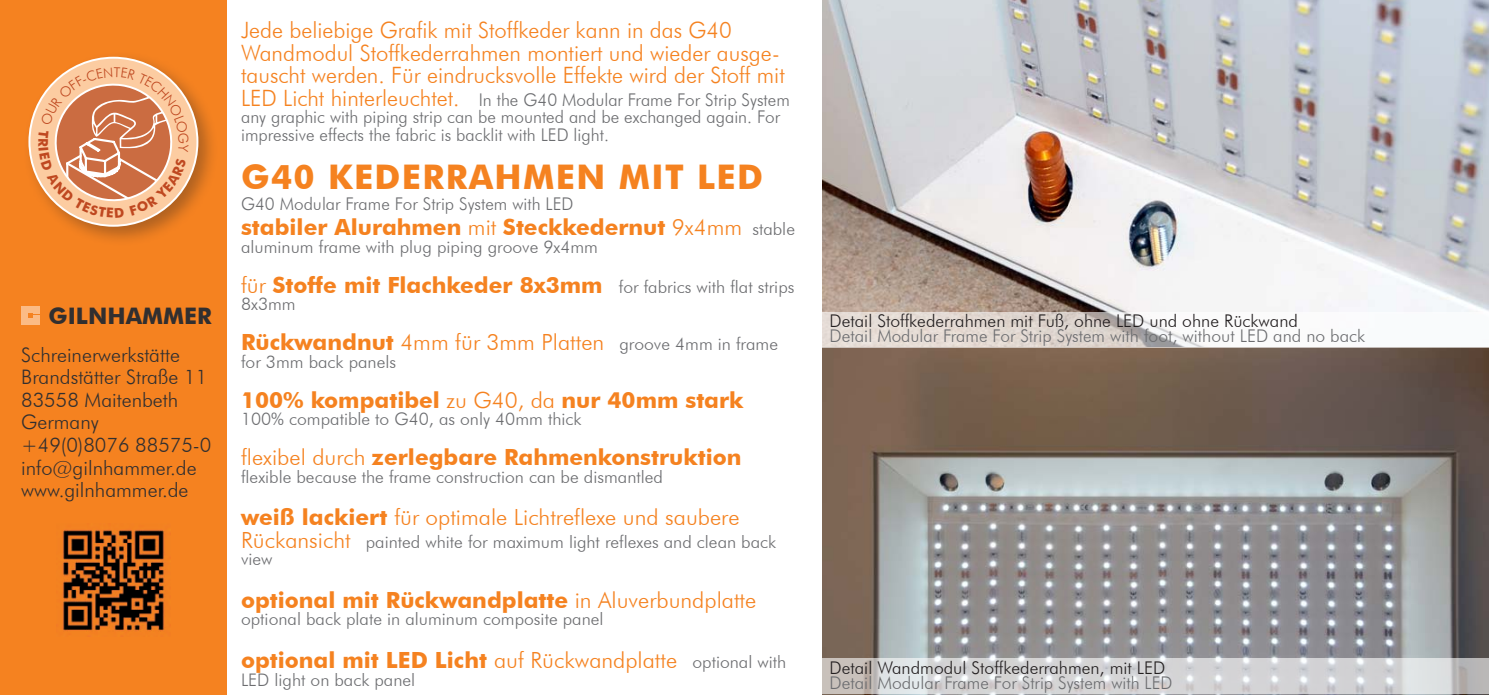
<style>
.page{position:relative;width:1489px;height:695px;background:#fff}
.page>*{position:absolute;margin:0;border:0;box-sizing:border-box;transform-origin:0 0}
.t1{font:700 34px "Futura BT";letter-spacing:.04em;color:#f58220}
.t2{font:700 22.75px "Futura BT";color:#312f30}
.t3{font:300 22.5px/22.5px "Futura BT";color:#f58220}
.t4{font:700 22.25px "Futura BT";color:#f58220}
.t5{font:300 22.25px "Futura BT";color:#f58220}
.t6{font:300 20px/22.5px "Futura BT";color:#312f30}
.t7{font:300 17.5px/17.5px "Futura BT";color:#6c6d70}
.t8{font:300 17.5px "Futura BT";color:#231f20}
.t9{font:300 17.25px/17.5px "Futura BT";color:#6c6d70}
.s1{font-size:22.5px;color:#f58220}
.s2{font-weight:300}
.s3{font-weight:300;font-size:17.25px;color:#6c6d70}
.s4{font-weight:700}
.s5{font-size:17.25px;color:#6c6d70}
.s6{font-size:22.25px;color:#f58220}
</style>
<div class="page">
<div style="left:0;top:0;width:227px;height:694px;background:#f58220"></div>
<img style="left:822px;top:0;width:666px;height:658px">
<svg style="left:822px;top:312px;width:666px;height:35px"></svg>
<svg style="left:822px;top:658px;width:666px;height:36px;background:#d3d3d4"></svg>
<div style="left:21px;top:306px;width:19px;height:19px;background:#fbbb85"></div>
<svg style="left:28px;top:314px;width:12px;height:4px"></svg>
<img style="left:63px;top:530px;width:102px;height:102px">
<div style="left:22px;top:50px;width:197px;height:198px;background:#231f20;opacity:.33"></div>
<svg style="left:29px;top:58px;width:168px;height:168px;background:#fcd4b1"></svg>
<svg style="left:38px;top:67px;width:151px;height:150px;background:#e7a57a"></svg>
<h2 class="t2" style="left:49px;top:302px;width:165px">GILNHAMMER</h2>
<p class="t6" style="left:21px;top:343px;width:192px">Schreinerwerkstätte<br>Brandstätter Straße 11<br>83558 Maitenbeth<br>Germany +49(0)8076 88575-0 info@gilnhammer.de www.gilnhammer.de</p>
<p class="t3" style="left:241px;top:19px;width:545px">Jede beliebige Grafik mit Stoffkeder kann in das G40<br>Wandmodul Stoffkederrahmen montiert und wieder ausge&shy;tauscht werden. Für eindrucksvolle Effekte wird der Stoff mit</p>
<p class="t7" style="left:241px;top:91px;width:550px"><span class="s1">LED Licht hinterleuchtet.</span> I n the G40 Modular Frame For Strip System any graphic with piping strip can be mounted and be exchanged again. For impressive effects the fabric is backlit with LED light.</p>
<h1 class="t1" style="left:241px;top:156px;width:113px">G40 kederrahmen</h1>
<h1 class="t1" style="left:618px;top:156px;width:23px">mit</h1>
<h1 class="t1" style="left:697px;top:156px;width:67px">LED</h1>
<p class="t7" style="left:241px;top:195px;width:334px">G40 Modular Frame For Strip System with LED</p>
<p class="t4" style="left:241px;top:214px;width:555px">stabiler Alurahmen <span class="s2">mit</span> Steckkedernut <span class="s2">9x4mm</span> <span class="s3">stable</span></p>
<p class="t9" style="left:241px;top:237px;width:358px">aluminum frame with plug piping groove 9x4mm</p>
<p class="t4" style="left:241px;top:271px;width:555px"><span class="s2">für</span> Stoffe mit Flachkeder 8x3mm <span class="s3">for fabrics with flat strips</span></p>
<p class="t9" style="left:241px;top:295px;width:56px">8x3mm</p>
<p class="t5" style="left:241px;top:329px;width:538px"><span class="s4">Rückwandnut</span> 4mm für 3mm Platten <span class="s5">groove 4mm in frame</span></p>
<p class="t9" style="left:241px;top:352px;width:157px">for 3mm back panels</p>
<p class="t4" style="left:241px;top:386px;width:504px">100% kompatibel <span class="s2">zu G40, da</span> nur 40mm stark</p>
<p class="t9" style="left:241px;top:410px;width:342px">100% compatible to G40, as only 40mm thick</p>
<p class="t4" style="left:241px;top:444px;width:502px"><span class="s2">flexibel durch</span> zerlegbare Rahmenkonstruktion</p>
<p class="t9" style="left:241px;top:467px;width:423px">flexible because the frame construction can be dismantled</p>
<p class="t5" style="left:241px;top:504px;width:500px"><span class="s4">weiß lackiert</span> für optimale Lichtreflexe und saubere</p>
<p class="t9" style="left:241px;top:532px;width:536px"><span class="s6">Rückansicht</span> painted white for maximum light reflexes and clean back view</p>
<p class="t4" style="left:241px;top:586px;width:517px">optional mit Rückwandplatte <span class="s2">in Aluverbundplatte</span></p>
<p class="t9" style="left:241px;top:610px;width:364px">optional back plate in aluminum composite panel</p>
<p class="t4" style="left:241px;top:646px;width:546px">optional mit LED Licht <span class="s2">auf Rückwandplatte</span> <span class="s3">optional with</span></p>
<p class="t9" style="left:241px;top:670px;width:176px">LED light on back panel</p>
<p class="t8" style="left:829px;top:310px;width:470px">Detail Stoffkederrahmen mit Fuß, ohne LED und ohne Rückwand</p>
<p class="t7" style="left:829px;top:326px;width:537px">Detail Modular Frame For Strip System with foot, without LED and no back</p>
<p class="t8" style="left:829px;top:657px;width:337px">Detail Wandmodul Stoffkederrahmen, mit LED</p>
<p class="t7" style="left:829px;top:674px;width:344px">Detail Modular Frame For Strip System with LED</p>
</div>
